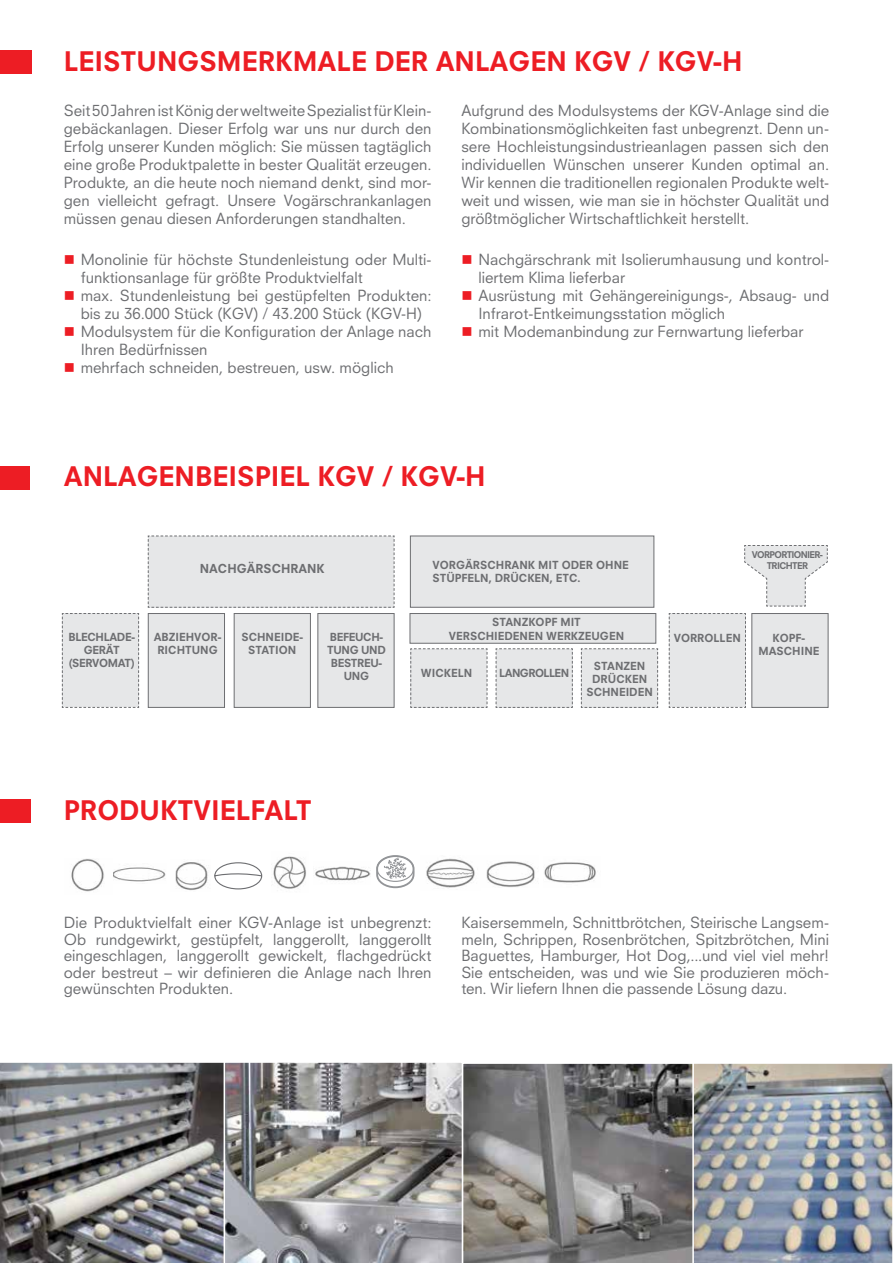
<style>
.page{position:relative;width:893px;height:1263px;background:#fff}
.page>*{position:absolute;margin:0;border:0;box-sizing:border-box;transform-origin:0 0}
.t1{font:800 26.25px "Neuzeit S";color:#ed1d24}
.t2{font:15px/18px "Neuzeit S";color:#6d6e71;text-align:justify}
.t3{font:800 12.15px "Neuzeit S";color:#6d6e71}
.t4{font:800 10.8px/13px "Neuzeit S";color:#6d6e71;text-align:center}
.t5{font:800 10.8px/13px "Neuzeit S";letter-spacing:-.03em;color:#6d6e71;text-align:center}
.t6{font:800 10.8px "Neuzeit S";letter-spacing:-.05em;color:#6d6e71}
.t7{font:800 9px/10.8px "Neuzeit S";letter-spacing:-.07em;color:#6d6e71;text-align:center}
</style>
<div class="page">
<div style="left:147px;top:535px;width:248px;height:73px;background:#e6e7e8"></div>
<div style="left:410px;top:535px;width:244px;height:73px;background:#e6e7e8;border:1px solid #6d6e71"></div>
<div style="left:410px;top:613px;width:246px;height:31px;background:#e6e7e8;border:1px solid #6d6e71"></div>
<div style="left:148px;top:613px;width:77px;height:95px;background:#e6e7e8;border:1px solid #6d6e71"></div>
<svg style="left:61px;top:613px;width:79px;height:95px;background:#e1e2e3"></svg>
<svg style="left:410px;top:648px;width:78px;height:60px;background:#e2e3e4"></svg>
<svg style="left:580px;top:648px;width:78px;height:60px;background:#e2e3e4"></svg>
<div style="left:668px;top:613px;width:78px;height:95px;background:#e6e7e8"></div>
<div style="left:751px;top:613px;width:77px;height:95px;background:#e6e7e8;border:1px solid #6d6e71"></div>
<svg style="left:495px;top:648px;width:78px;height:60px;background:#e2e3e4"></svg>
<div style="left:234px;top:613px;width:77px;height:95px;background:#e6e7e8;border:1px solid #6d6e71"></div>
<div style="left:317px;top:613px;width:78px;height:95px;background:#e6e7e8;border:1px solid #6d6e71"></div>
<svg style="left:744px;top:545px;width:84px;height:62px"></svg>
<div style="left:200px;top:563px;width:141px;height:11px;background:#e6e7e8"></div>
<div style="left:67px;top:632px;width:70px;height:40px;background:#e6e7e8"></div>
<div style="left:0;top:50px;width:32px;height:24px;background:#ed1d24"></div>
<div style="left:0;top:466px;width:30px;height:23px;background:#ed1d24"></div>
<div style="left:0;top:799px;width:31px;height:24px;background:#ed1d24"></div>
<img style="left:315px;top:866px;width:55px;height:15px">
<img style="left:113px;top:867px;width:53px;height:15px">
<img style="left:71px;top:858px;width:33px;height:34px">
<img style="left:273px;top:856px;width:33px;height:33px">
<img style="left:175px;top:862px;width:33px;height:29px">
<svg style="left:214px;top:862px;width:49px;height:28px"></svg>
<svg style="left:376px;top:855px;width:39px;height:34px"></svg>
<img style="left:426px;top:858px;width:49px;height:30px">
<svg style="left:0;top:1062px;width:224px;height:201px;background:#7f7f80"></svg>
<svg style="left:463px;top:1063px;width:229px;height:200px;background:#7a7977"></svg>
<img style="left:692px;top:1063px;width:201px;height:200px">
<svg style="left:225px;top:1062px;width:237px;height:201px;background:#969494"></svg>
<img style="left:486px;top:861px;width:49px;height:26px">
<img style="left:544px;top:862px;width:52px;height:21px">
<h1 class="t1" style="left:64px;top:45px;width:680px">LEISTUNGSMERKMALE DER ANLAGEN KGV / KGV-H</h1>
<p class="t2" style="left:64px;top:101px;width:369px">Seit 50 Jahren ist König der weltweite Spezialist für Klein&shy;gebäckanlagen. Dieser Erfolg war uns nur durch den Erfolg unserer Kunden möglich: Sie müssen tagtäglich eine große Produktpalette in bester Qualität erzeugen.<br>Produkte, an die heute noch niemand denkt, sind mor&shy;gen vielleicht gefragt. Unsere Vogärschrankanlagen müssen genau diesen Anforderungen standhalten.</p>
<p class="t2" style="left:461px;top:101px;width:369px">Aufgrund des Modulsystems der KGV-Anlage sind die Kombinationsmöglichkeiten fast unbegrenzt. Denn un&shy;sere Hochleistungsindustrieanlagen passen sich den individuellen Wünschen unserer Kunden optimal an.<br>Wir kennen die traditionellen regionalen Produkte welt&shy;weit und wissen, wie man sie in höchster Qualität und größtmöglicher Wirtschaftlichkeit herstellt.</p>
<p class="t2" style="left:81px;top:250px;width:352px;text-align:left">Monolinie für höchste Stundenleistung oder Multi&shy;funktionsanlage für größte Produktvielfalt<br>max. Stundenleistung bei gestüpfelten Produkten: bis zu 36.000 Stück (KGV) / 43.200 Stück (KGV-H)<br>Modulsystem für die Konfiguration der Anlage nach Ihren Bedürfnissen<br>mehrfach schneiden, bestreuen, usw. möglich</p>
<p class="t2" style="left:478px;top:250px;width:352px;text-align:left">Nachgärschrank mit Isolierumhausung und kontrol&shy;liertem Klima lieferbar<br>Ausrüstung mit Gehängereinigungs-, Absaug- und Infrarot-Entkeimungsstation möglich<br>mit Modemanbindung zur Fernwartung lieferbar</p>
<h1 class="t1" style="left:64px;top:461px;width:423px">ANLAGENBEISPIEL KGV / KGV-H</h1>
<p class="t3" style="left:200px;top:561px;width:126px">NACHGÄRSCHRANK</p>
<p class="t5" style="left:68px;top:630px;width:68px">BLECHLADE-<br>GERÄT (SERVOMAT)</p>
<p class="t5" style="left:327px;top:630px;width:60px">BEFEUCH-<br>TUNG UND<br>BESTREU-<br>UNG</p>
<p class="t4" style="left:154px;top:630px;width:69px">ABZIEHVOR-<br>RICHTUNG</p>
<p class="t4" style="left:241px;top:630px;width:63px">SCHNEIDE-<br>STATION</p>
<p class="t4" style="left:432px;top:558px;width:198px;text-align:left">VORGÄRSCHRANK MIT ODER OHNE<br>STÜPFELN, DRÜCKEN, ETC.</p>
<p class="t4" style="left:449px;top:616px;width:177px">STANZKOPF MIT<br>VERSCHIEDENEN WERKZEUGEN</p>
<p class="t4" style="left:421px;top:666px;width:53px">WICKELN</p>
<p class="t6" style="left:499px;top:666px;width:71px">LANGROLLEN</p>
<p class="t4" style="left:586px;top:660px;width:68px">STANZEN<br>DRÜCKEN<br>SCHNEIDEN</p>
<p class="t7" style="left:752px;top:549px;width:72px">VORPORTIONIER-<br>TRICHTER</p>
<p class="t4" style="left:674px;top:631px;width:69px">VORROLLEN</p>
<p class="t4" style="left:758px;top:631px;width:62px">KOPF-<br>MASCHINE</p>
<h1 class="t1" style="left:64px;top:794px;width:249px">PRODUKTVIELFALT</h1>
<p class="t2" style="left:64px;top:914px;width:369px;line-height:16.5px">Die Produktvielfalt einer KGV-Anlage ist unbegrenzt:<br>Ob rundgewirkt, gestüpfelt, langgerollt, langgerollt eingeschlagen, langgerollt gewickelt, flachgedrückt oder bestreut – wir definieren die Anlage nach Ihren gewünschten Produkten.</p>
<p class="t2" style="left:461px;top:914px;width:369px;line-height:16.5px">Kaisersemmeln, Schnittbrötchen, Steirische Langsem&shy;meln, Schrippen, Rosenbrötchen, Spitzbrötchen, Mini Baguettes, Hamburger, Hot Dog,...und viel viel mehr!<br>Sie entscheiden, was und wie Sie produzieren möch&shy;ten. Wir liefern Ihnen die passende Lösung dazu.</p>
</div>
